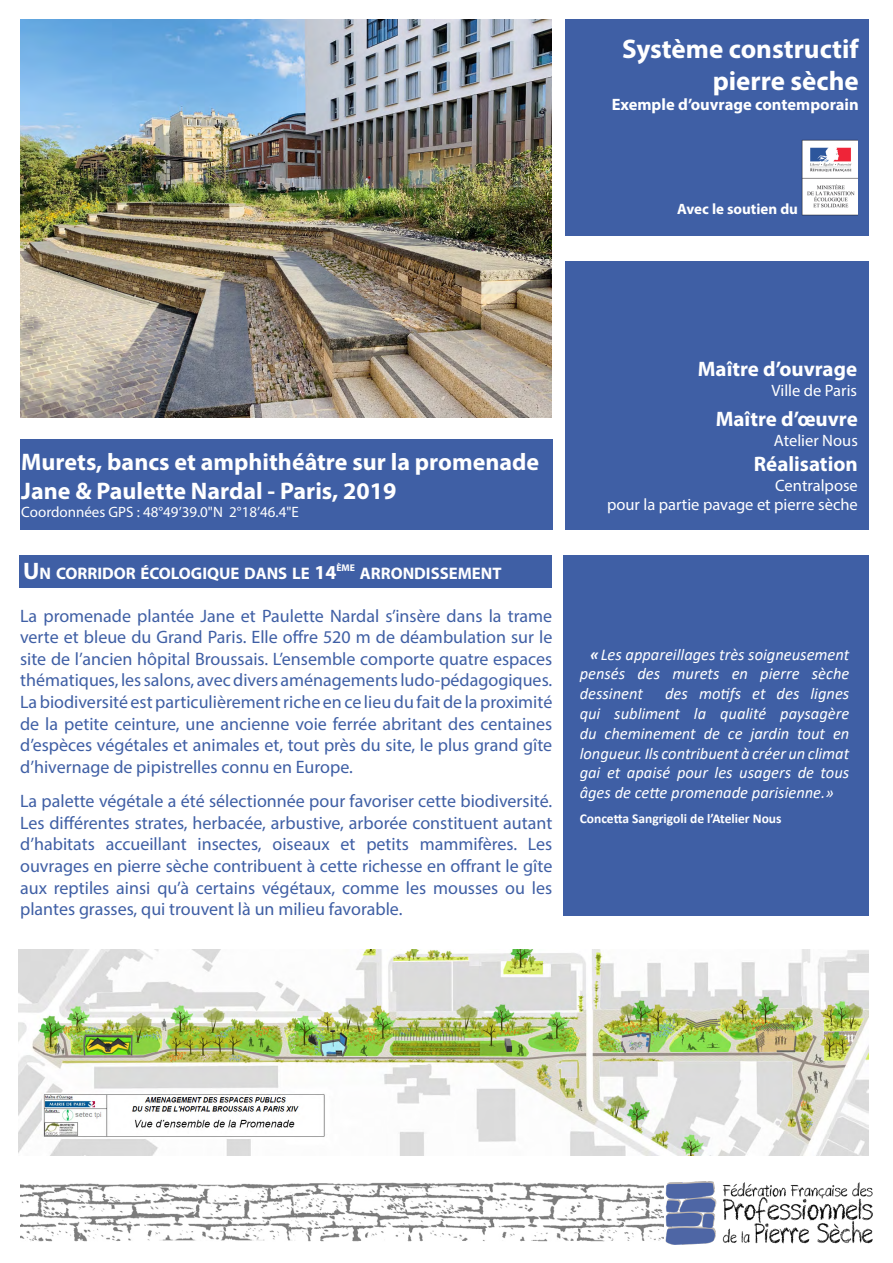
<style>
.page{position:relative;width:893px;height:1263px;background:#fff}
.page>*{position:absolute;margin:0;border:0;box-sizing:border-box;transform-origin:0 0}
.t1{font:700 27px/32.4px "Myriad Pro";color:#fff;text-align:right}
.t2{font:700 24px/28.8px "Myriad Pro";color:#fff}
.t3{font:700 21px "Myriad Pro";color:#fff}
.t4{font:18px/21.6px "Myriad Pro";color:#3f5fa5;text-align:justify}
.t5{font:700 16.8px "Myriad Pro";color:#fff}
.t6{font:italic 16.5px/19.8px "Calibri";color:#fff;text-align:justify}
.t7{font:16.5px/19.8px "Myriad Pro";color:#fff;text-align:right}
.t8{font:700 16.5px "Myriad Pro";color:#fff}
.t9{font:15px "Myriad Pro";color:#fff}
.t10{font:700 15px "Myriad Pro";color:#fff}
.t11{font:700 13.5px "Calibri";color:#fff}
.s1{font-size:23.85px}
.s2{font-size:19.8px}
.s3{font-weight:700}
</style>
<div class="page">
<div style="left:565px;top:19px;width:304px;height:217px;background:#3f5fa5"></div>
<div style="left:20px;top:440px;width:532px;height:90px;background:#3f5fa5"></div>
<div style="left:19px;top:555px;width:532px;height:33px;background:#3f5fa5"></div>
<div style="left:565px;top:261px;width:303px;height:269px;background:#3f5fa5"></div>
<div style="left:563px;top:555px;width:306px;height:360px;background:#3f5fa5"></div>
<img style="left:801px;top:139px;width:57px;height:77px">
<img style="left:663px;top:1181px;width:210px;height:64px">
<img style="left:20px;top:19px;width:531px;height:399px">
<img style="left:20px;top:1182px;width:643px;height:60px">
<img style="left:18px;top:949px;width:851px;height:206px">
<h1 class="t1" style="left:622px;top:32px;width:238px">Système constructif pierre sèche</h1>
<p class="t8" style="left:612px;top:94px;width:249px">Exemple d’ouvrage contemporain</p>
<p class="t10" style="left:677px;top:199px;width:122px">Avec le soutien du</p>
<h2 class="t2" style="left:21px;top:447px;width:519px">Murets, bancs et amphithéâtre sur la promenade<br>Jane &amp; Paulette Nardal - Paris, 2019</h2>
<p class="t9" style="left:21px;top:502px;width:279px">Coordonnées GPS : 48°49’39.0"N 2°18’46.4"E</p>
<p class="t5" style="left:23px;top:562px;width:480px"><span class="s1">U</span>N CORRIDOR ÉCOLOGIQUE DANS LE <span class="s2">14</span><sup>ÈME</sup> ARRONDISSEMENT</p>
<p class="t4" style="left:20px;top:604px;width:534px">La promenade plantée Jane et Paulette Nardal s’insère dans la trame verte et bleue du Grand Paris. Elle offre 520 m de déambulation sur le site de l’ancien hôpital Broussais. L’ensemble comporte quatre espaces thématiques, les salons, avec divers aménagements ludo-pédagogiques.<br>La biodiversité est particulièrement riche en ce lieu du fait de la proximité de la petite ceinture, une ancienne voie ferrée abritant des centaines d’espèces végétales et animales et, tout près du site, le plus grand gîte d’hivernage de pipistrelles connu en Europe.</p>
<p class="t4" style="left:20px;top:790px;width:534px">La palette végétale a été sélectionnée pour favoriser cette biodiversité.<br>Les différentes strates, herbacée, arbustive, arborée constituent autant d’habitats accueillant insectes, oiseaux et petits mammifères. Les ouvrages en pierre sèche contribuent à cette richesse en offrant le gîte aux reptiles ainsi qu’à certains végétaux, comme les mousses ou les plantes grasses, qui trouvent là un milieu favorable.</p>
<p class="t3" style="left:698px;top:355px;width:161px">Maître d’ouvrage</p>
<p class="t7" style="left:771px;top:380px;width:87px">Ville de Paris</p>
<p class="t3" style="left:716px;top:405px;width:144px">Maître d’œuvre</p>
<p class="t7" style="left:774px;top:430px;width:86px">Atelier Nous</p>
<p class="t3" style="left:754px;top:450px;width:106px">Réalisation</p>
<p class="t7" style="left:607px;top:475px;width:252px">Centralpose<br>pour la partie pavage et pierre sèche</p>
<p class="t6" style="left:580px;top:643px;width:271px;text-indent:10px"><span class="s3">«</span>Les appareillages très soigneusement pensés des murets en pierre sèche dessinent</p>
<p class="t6" style="left:580px;top:683px;width:271px;text-indent:85px">des motifs et des lignes qui subliment la qualité paysagère du cheminement de ce jardin tout en longueur. Ils contribuent à créer un climat gai et apaisé pour les usagers de tous âges de cette promenade parisienne.»</p>
<p class="t11" style="left:580px;top:809px;width:203px">Concetta Sangrigoli de l’Atelier Nous</p>
</div>
